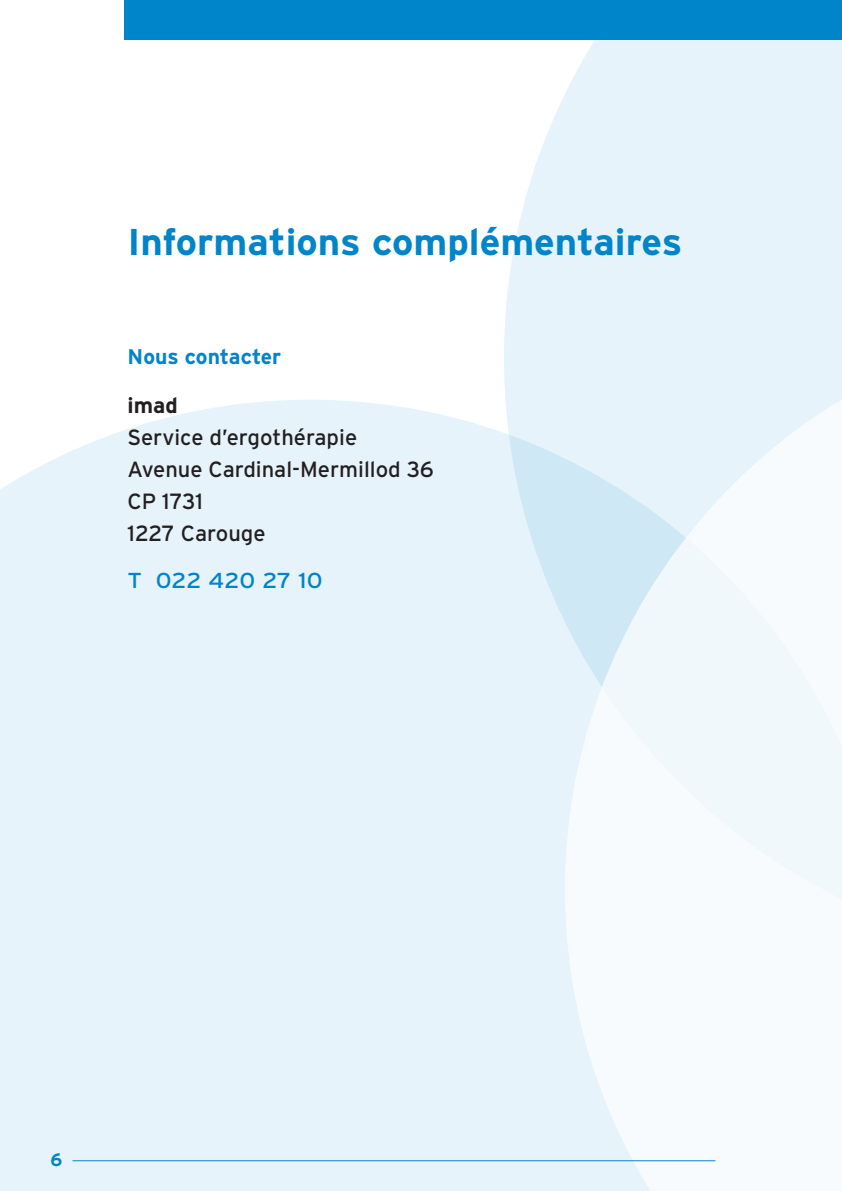
<style>
.page{position:relative;width:842px;height:1191px;background:#fff}
.page>*{position:absolute;margin:0;border:0;box-sizing:border-box;transform-origin:0 0}
.Titre_principal_inte{font:700 37.2px "Interstate";color:#0084ca}
.Texte{font:22px/32px "Interstate";color:#231f20}
.Texte-2{font:21.6px "Interstate";letter-spacing:-.01em;color:#0084ca;scale:1.11 1}
.Titre{font:700 21.2px "Interstate";color:#0084ca}
.t1{font:700 18px "Interstate";color:#0084ca}
.s1{font-weight:700}
</style>
<div class="page">
<div style="left:0;top:400px;width:565px;height:791px;background:#e6f3fa"></div>
<svg style="left:504px;top:40px;width:338px;height:920px;background:#e6f3fa"></svg>
<svg style="left:565px;top:317px;width:277px;height:874px"></svg>
<hr style="left:72px;top:1160px;width:643px;height:1px;background:#0084ca">
<div style="left:125px;top:0;width:717px;height:40px;background:#0084ca"></div>
<p class="Titre_principal_inte" style="left:128px;top:219px;width:556px">Informations complémentaires</p>
<p class="Titre" style="left:128px;top:343px;width:155px">Nous contacter</p>
<p class="Texte" style="left:128px;top:389px;width:308px"><span class="s1">imad<br></span>Service d’ergothérapie<br>Avenue Cardinal-Mermillod 36<br>CP 1731<br>1227 Carouge</p>
<p class="Texte-2" style="left:128px;top:567px;width:177px">T 022 420 27 10</p>
<p class="t1" style="left:51px;top:1148px;width:13px">6</p>
</div>
